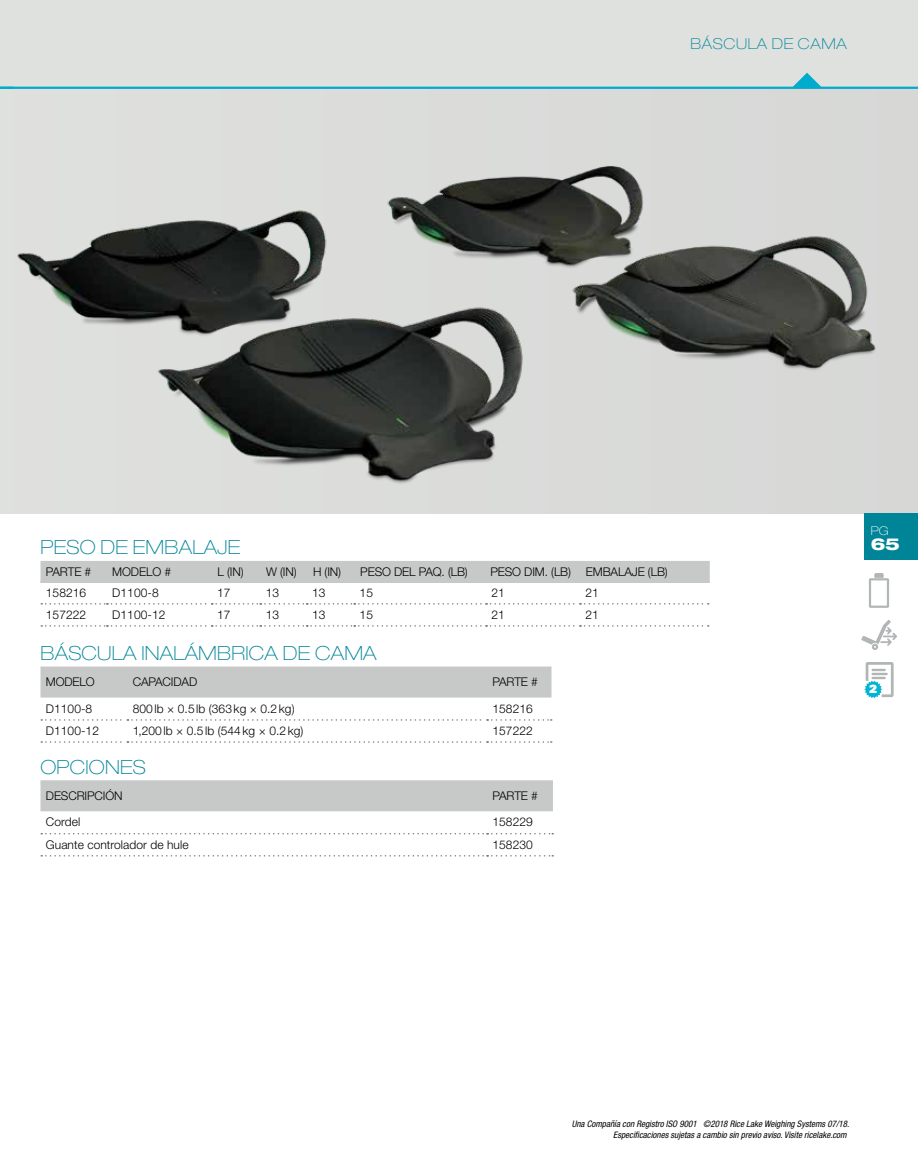
<style>
.page{position:relative;width:918px;height:1175px;background:#fff}
.page>*{position:absolute;margin:0;border:0;box-sizing:border-box;transform-origin:0 0}
.t1{font:100 expanded 19.5px "Helvetica Neue LT Std";letter-spacing:.01em;color:#008598}
.t2{font:800 expanded 16.5px "Helvetica Neue LT Std";color:#fff}
.t3{font:100 expanded 15px "Helvetica Neue LT Std";letter-spacing:.04em;color:#008598}
.t4{font:300 12px "Helvetica Neue LT Std";letter-spacing:.005em;color:#000}
.t5{font:100 expanded 12px "Helvetica Neue LT Std";color:#fff}
.t6{font:11.25px "Univers LT Std X Black";color:#fff}
.t7{font:italic condensed 9px/10.5px "Helvetica Neue LT Std";color:#000;text-align:right}
</style>
<div class="page">
<div style="left:0;top:0;width:918px;height:88px;background:#dfe1df"></div>
<div style="left:0;top:88px;width:918px;height:425px;background:#dadbd9"></div>
<div style="left:0;top:88px;width:14px;height:425px;background:#dfe1df"></div>
<img style="left:0;top:166px;width:876px;height:348px">
<svg style="left:869px;top:573px;width:20px;height:35px"></svg>
<svg style="left:861px;top:620px;width:36px;height:30px"></svg>
<svg style="left:864px;top:662px;width:30px;height:36px"></svg>
<div style="left:40px;top:666px;width:512px;height:31px;background:#c7c9c8"></div>
<svg style="left:41px;top:719px;width:511px;height:1px"></svg>
<svg style="left:41px;top:741px;width:511px;height:1px"></svg>
<div style="left:40px;top:780px;width:513px;height:31px;background:#c7c9c8"></div>
<svg style="left:41px;top:833px;width:512px;height:1px"></svg>
<svg style="left:41px;top:855px;width:512px;height:1px"></svg>
<svg style="left:41px;top:603px;width:668px;height:1px"></svg>
<svg style="left:41px;top:625px;width:668px;height:1px"></svg>
<div style="left:40px;top:561px;width:670px;height:22px;background:#c7c9c8"></div>
<div style="left:864px;top:513px;width:54px;height:47px;background:#008598"></div>
<svg style="left:792px;top:73px;width:30px;height:14px"></svg>
<hr style="left:0;top:87px;width:918px;height:2px;background:#00accd">
<p class="t3" style="left:691px;top:35px;width:158px">BÁSCULA DE CAMA</p>
<h1 class="t1" style="left:40px;top:535px;width:202px">PESO DE EMBALAJE</h1>
<p class="t4" style="left:46px;top:564px;width:47px">PARTE #</p>
<p class="t4" style="left:112px;top:564px;width:60px">MODELO #</p>
<p class="t4" style="left:218px;top:564px;width:28px">L (IN)</p>
<p class="t4" style="left:266px;top:564px;width:32px">W (IN)</p>
<p class="t4" style="left:313px;top:564px;width:30px">H (IN)</p>
<p class="t4" style="left:360px;top:564px;width:109px">PESO DEL PAQ. (LB)</p>
<p class="t4" style="left:490px;top:564px;width:179px">PESO DIM. (LB) EMBALAJE (LB)</p>
<p class="t4" style="left:46px;top:585px;width:42px">158216</p>
<p class="t4" style="left:112px;top:585px;width:48px">D1100-8</p>
<p class="t4" style="left:217px;top:585px;width:15px">17</p>
<p class="t4" style="left:266px;top:585px;width:15px">13</p>
<p class="t4" style="left:312px;top:585px;width:15px">13</p>
<p class="t4" style="left:360px;top:585px;width:15px">15</p>
<p class="t4" style="left:491px;top:585px;width:15px">21</p>
<p class="t4" style="left:585px;top:585px;width:15px">21</p>
<p class="t4" style="left:46px;top:607px;width:42px">157222</p>
<p class="t4" style="left:112px;top:607px;width:55px">D1100-12</p>
<p class="t4" style="left:217px;top:607px;width:15px">17</p>
<p class="t4" style="left:266px;top:607px;width:15px">13</p>
<p class="t4" style="left:312px;top:607px;width:15px">13</p>
<p class="t4" style="left:360px;top:607px;width:15px">15</p>
<p class="t4" style="left:491px;top:607px;width:15px">21</p>
<p class="t4" style="left:585px;top:607px;width:15px">21</p>
<h1 class="t1" style="left:40px;top:641px;width:338px">BÁSCULA INALÁMBRICA DE CAMA</h1>
<p class="t4" style="left:46px;top:674px;width:50px">MODELO</p>
<p class="t4" style="left:133px;top:674px;width:66px">CAPACIDAD</p>
<p class="t4" style="left:492px;top:674px;width:47px">PARTE #</p>
<p class="t4" style="left:46px;top:701px;width:48px">D1100-8</p>
<p class="t4" style="left:133px;top:701px;width:163px">800lb × 0.5lb (363kg × 0.2kg)</p>
<p class="t4" style="left:492px;top:701px;width:42px">158216</p>
<p class="t4" style="left:46px;top:723px;width:55px">D1100-12</p>
<p class="t4" style="left:133px;top:723px;width:172px">1,200lb × 0.5lb (544kg × 0.2kg)</p>
<p class="t4" style="left:492px;top:723px;width:42px">157222</p>
<h1 class="t1" style="left:40px;top:755px;width:107px">OPCIONES</h1>
<p class="t4" style="left:46px;top:788px;width:78px">DESCRIPCIÓN</p>
<p class="t4" style="left:492px;top:788px;width:47px">PARTE #</p>
<p class="t4" style="left:46px;top:814px;width:36px">Cordel</p>
<p class="t4" style="left:492px;top:814px;width:42px">158229</p>
<p class="t4" style="left:46px;top:837px;width:144px">Guante controlador de hule</p>
<p class="t4" style="left:492px;top:837px;width:42px">158230</p>
<p class="t5" style="left:871px;top:524px;width:20px">PG</p>
<h2 class="t2" style="left:871px;top:534px;width:30px">65</h2>
<p class="t6" style="left:869px;top:682px;width:9px">2</p>
<p class="t7" style="left:572px;top:1119px;width:279px">Una Compañía con Registro ISO 9001 ©2018 Rice Lake Weighing Systems 07/18.<br>Especificaciones sujetas a cambio sin previo aviso. Visite ricelake.com</p>
</div>
